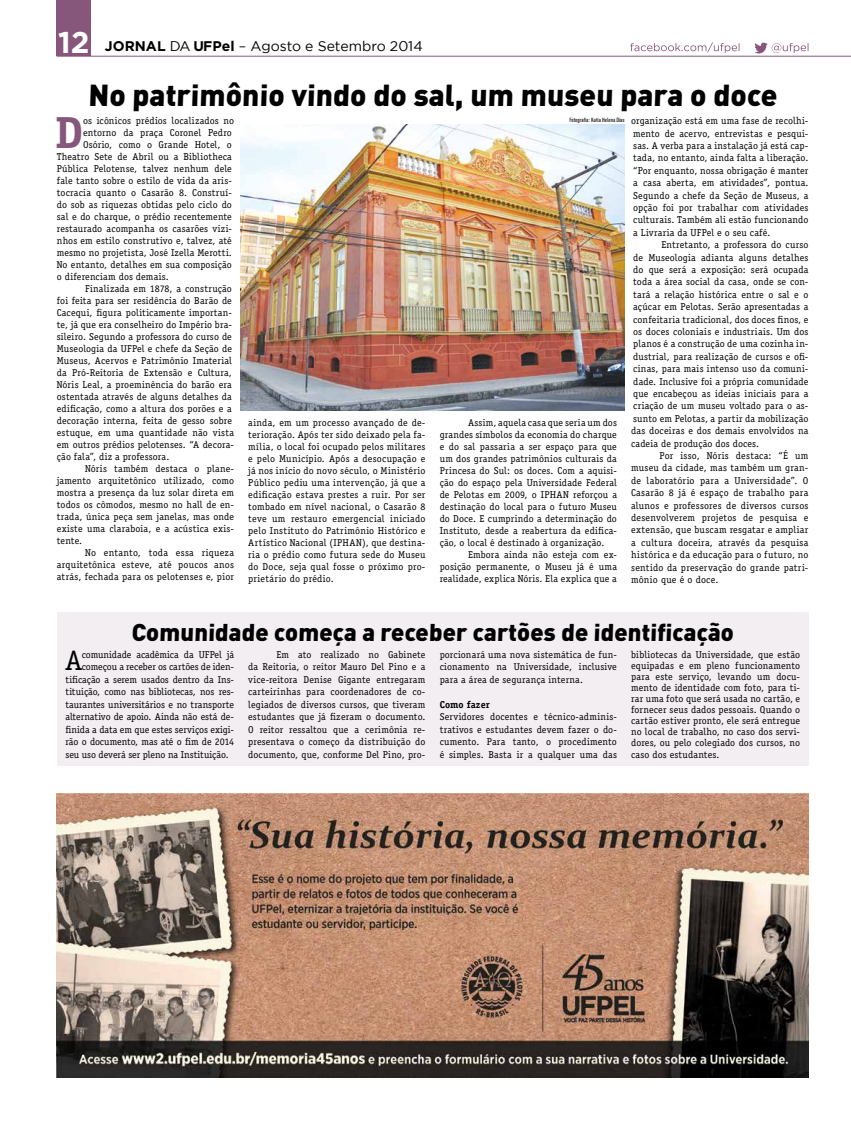
<style>
.page{position:relative;width:851px;height:1134px;background:#fff}
.page>*{position:absolute;margin:0;border:0;box-sizing:border-box;transform-origin:0 0}
.t1{font:700 45px "Officina Serif Std";color:#86577b}
.t2{font:900 30px "DIN";color:#000}
.t3{font:28.2px "Officina Serif Std";color:#000}
.t4{font:900 24px "DIN";color:#000}
.t5{font:14px "Gotham";color:#000}
.t6{font:10px/12.4px "Officina Serif Std";letter-spacing:.01em;color:#000;text-align:justify}
.t7{font:10px "Officina Serif Std";letter-spacing:-.01em;color:#000}
.t8{font:10px "Officina Serif Std";letter-spacing:-.015em;color:#000}
.t9{font:700 10px "Officina Serif Std";letter-spacing:.01em;color:#000}
.s1{font-weight:700;font-size:30px;color:#fff}
.s2{font-weight:700}
</style>
<div class="page">
<div style="left:57px;top:0;width:34px;height:56px;background:#86577b"></div>
<hr style="left:57px;top:56px;width:793px;height:1px;background:#86577b">
<svg style="left:630px;top:42px;width:109px;height:11px"></svg>
<svg style="left:754px;top:43px;width:54px;height:10px"></svg>
<img style="left:57px;top:794px;width:751px;height:284px">
<img style="left:240px;top:124px;width:384px;height:287px">
<div style="left:57px;top:612px;width:751px;height:154px;background:#f3eef2"></div>
<h3 class="t5" style="left:58px;top:37px;width:366px"><span class="s1">12</span> <span class="s2">JORNAL</span> DA <span class="s2">UFPel</span> – Agosto e Setembro 2014</h3>
<h2 class="t2" style="left:88px;top:75px;width:691px">No patrimônio vindo do sal, um museu para o doce</h2>
<h1 class="t1" style="left:55px;top:105px;width:29px">D</h1>
<p class="t6" style="left:83px;top:115px;width:152px">os icônicos prédios localizados no</p>
<p class="t6" style="left:633px;top:115px;width:177px;text-indent:-64px"><sup>Fotografia:</sup> <sup>Katia</sup> <sup>Helena</sup> <sup>Dias</sup> organização está em uma fase de recolhi&shy;mento de acervo, entrevistas e pesqui&shy;sas. A verba para a instalação já está cap&shy;tada, no entanto, ainda falta a liberação. “Por enquanto, nossa obrigação é manter a casa aberta, em atividades”, pontua.<br>Segundo a chefe da Seção de Museus, a opção foi por trabalhar com atividades culturais. Também ali estão funcionando a Livraria da UFPel e o seu café.</p>
<p class="t6" style="left:631px;top:239px;width:179px;text-indent:30px">Entretanto, a professora do curso de Museologia adianta alguns detalhes do que será a exposição: será ocupada toda a área social da casa, onde se con&shy;tará a relação histórica entre o sal e o açúcar em Pelotas. Serão apresentadas a confeitaria tradicional, dos doces finos, e os doces coloniais e industriais. Um dos planos é a construção de uma cozinha in&shy;dustrial, para realização de cursos e ofi&shy;cinas, para mais intenso uso da comuni&shy;dade. Inclusive foi a própria comunidade que encabeçou as ideias iniciais para a criação de um museu voltado para o as&shy;sunto em Pelotas, a partir da mobilização das doceiras e dos demais envolvidos na cadeia de produção dos doces.</p>
<p class="t6" style="left:631px;top:449px;width:179px;text-indent:28px">Por isso, Nóris destaca: “É um museu da cidade, mas também um gran&shy;de laboratório para a Universidade”. O Casarão 8 já é espaço de trabalho para alunos e professores de diversos cursos desenvolverem projetos de pesquisa e extensão, que buscam resgatar e ampliar a cultura doceira, através da pesquisa histórica e da educação para o futuro, no sentido da preservação do grande patri&shy;mônio que é o doce.</p>
<h3 class="t4" style="left:131px;top:616px;width:605px">Comunidade começa a receber cartões de identificação</h3>
<p class="t6" style="left:83px;top:127px;width:150px">entorno da praça Coronel Pedro</p>
<p class="t6" style="left:83px;top:139px;width:150px">Osório, como o Grande Hotel, o</p>
<p class="t6" style="left:57px;top:151px;width:176px">Theatro Sete de Abril ou a Bibliotheca</p>
<p class="t6" style="left:57px;top:163px;width:176px">Pública Pelotense, talvez nenhum dele</p>
<p class="t6" style="left:57px;top:175px;width:176px">fale tanto sobre o estilo de vida da aris-</p>
<p class="t6" style="left:57px;top:187px;width:176px">tocracia quanto o Casarão 8. Construí-</p>
<p class="t6" style="left:57px;top:199px;width:176px">do sob as riquezas obtidas pelo ciclo do</p>
<p class="t6" style="left:57px;top:211px;width:176px">sal e do charque, o prédio recentemente</p>
<p class="t6" style="left:57px;top:223px;width:176px">restaurado acompanha os casarões vizi-</p>
<p class="t6" style="left:57px;top:235px;width:176px">nhos em estilo construtivo e, talvez, até</p>
<p class="t6" style="left:57px;top:247px;width:176px">mesmo no projetista, José Izella Merotti.</p>
<p class="t6" style="left:57px;top:259px;width:176px">No entanto, detalhes em sua composição</p>
<p class="t6" style="left:57px;top:271px;width:113px">o diferenciam dos demais.</p>
<p class="t6" style="left:85px;top:283px;width:148px">Finalizada em 1878, a construção</p>
<p class="t6" style="left:57px;top:295px;width:176px">foi feita para ser residência do Barão de</p>
<p class="t6" style="left:57px;top:307px;width:176px">Cacequi, figura politicamente importan-</p>
<p class="t6" style="left:57px;top:319px;width:176px">te, já que era conselheiro do Império bra-</p>
<p class="t6" style="left:57px;top:331px;width:176px">sileiro. Segundo a professora do curso de</p>
<p class="t6" style="left:57px;top:343px;width:177px">Museologia da UFPel e chefe da Seção de</p>
<p class="t6" style="left:57px;top:355px;width:176px">Museus, Acervos e Patrimônio Imaterial</p>
<p class="t6" style="left:57px;top:367px;width:176px">da Pró-Reitoria de Extensão e Cultura,</p>
<p class="t6" style="left:57px;top:379px;width:176px">Nóris Leal, a proeminência do barão era</p>
<p class="t6" style="left:57px;top:391px;width:176px">ostentada através de alguns detalhes da</p>
<p class="t6" style="left:57px;top:403px;width:176px">edificação, como a altura dos porões e a</p>
<p class="t6" style="left:57px;top:415px;width:176px">decoração interna, feita de gesso sobre</p>
<p class="t6" style="left:57px;top:427px;width:179px">estuque, em uma quantidade não vista</p>
<p class="t6" style="left:57px;top:439px;width:179px">em outros prédios pelotenses. “A decora-</p>
<p class="t6" style="left:57px;top:451px;width:114px">ção fala”, diz a professora.</p>
<p class="t6" style="left:85px;top:463px;width:150px">Nóris também destaca o plane-</p>
<p class="t6" style="left:57px;top:475px;width:179px">jamento arquitetônico utilizado, como</p>
<p class="t6" style="left:57px;top:487px;width:179px">mostra a presença da luz solar direta em</p>
<p class="t6" style="left:57px;top:499px;width:179px">todos os cômodos, mesmo no hall de en-</p>
<p class="t6" style="left:57px;top:511px;width:179px">trada, única peça sem janelas, mas onde</p>
<p class="t6" style="left:57px;top:523px;width:179px">existe uma claraboia, e a acústica exis-</p>
<p class="t6" style="left:57px;top:535px;width:27px">tente.</p>
<p class="t6" style="left:85px;top:547px;width:150px">No entanto, toda essa riqueza</p>
<p class="t6" style="left:57px;top:559px;width:179px">arquitetônica esteve, até poucos anos</p>
<p class="t6" style="left:57px;top:571px;width:179px">atrás, fechada para os pelotenses e, pior</p>
<p class="t6" style="left:248px;top:417px;width:179px;line-height:12px">ainda, em um processo avançado de de&shy;terioração. Após ter sido deixado pela fa&shy;mília, o local foi ocupado pelos militares e pelo Município. Após a desocupação e já nos início do novo século, o Ministério Público pediu uma intervenção, já que a edificação estava prestes a ruir. Por ser tombado em nível nacional, o Casarão 8 teve um restauro emergencial iniciado pelo Instituto do Patrimônio Histórico e Artístico Nacional (IPHAN), que destina&shy;ria o prédio como futura sede do Museu do Doce, seja qual fosse o próximo pro&shy;prietário do prédio.</p>
<p class="t6" style="left:439px;top:417px;width:179px;line-height:12px;text-indent:28px">Assim, aquela casa que seria um dos grandes símbolos da economia do charque e do sal passaria a ser espaço para que um dos grandes patrimônios culturais da Princesa do Sul: os doces. Com a aquisi&shy;ção do espaço pela Universidade Federal de Pelotas em 2009, o IPHAN reforçou a destinação do local para o futuro Museu do Doce. E cumprindo a determinação do Instituto, desde a reabertura da edifica&shy;ção, o local é destinado à organização.</p>
<p class="t6" style="left:439px;top:549px;width:179px;line-height:12px;text-indent:28px">Embora ainda não esteja com ex&shy;posição permanente, o Museu já é uma realidade, explica Nóris. Ela explica que a</p>
<h3 class="t3" style="left:65px;top:644px;width:19px">A</h3>
<p class="t7" style="left:82px;top:648px;width:154px">comunidade acadêmica da UFPel já</p>
<p class="t7" style="left:82px;top:661px;width:154px">começou a receber os cartões de iden-</p>
<p class="t6" style="left:65px;top:673px;width:170px">tificação a serem usados dentro da Ins-</p>
<p class="t7" style="left:65px;top:686px;width:170px">tituição, como nas bibliotecas, nos res-</p>
<p class="t6" style="left:65px;top:698px;width:170px">taurantes universitários e no transporte</p>
<p class="t7" style="left:65px;top:711px;width:170px">alternativo de apoio. Ainda não está de-</p>
<p class="t6" style="left:65px;top:723px;width:170px">finida a data em que estes serviços exigi-</p>
<p class="t8" style="left:65px;top:736px;width:170px">rão o documento, mas até o fim de 2014</p>
<p class="t6" style="left:65px;top:748px;width:165px">seu uso deverá ser pleno na Instituição.</p>
<p class="t6" style="left:248px;top:648px;width:179px;text-indent:28px">Em ato realizado no Gabinete da Reitoria, o reitor Mauro Del Pino e a vice-reitora Denise Gigante entregaram carteirinhas para coordenadores de co&shy;legiados de diversos cursos, que tiveram estudantes que já fizeram o documento.<br>O reitor ressaltou que a cerimônia re&shy;presentava o começo da distribuição do documento, que, conforme Del Pino, pro-</p>
<p class="t6" style="left:439px;top:648px;width:179px">porcionará uma nova sistemática de fun&shy;cionamento na Universidade, inclusive para a área de segurança interna.</p>
<p class="t9" style="left:439px;top:698px;width:52px">Como fazer</p>
<p class="t6" style="left:439px;top:710px;width:179px">Servidores docentes e técnico-adminis&shy;trativos e estudantes devem fazer o do&shy;cumento. Para tanto, o procedimento é simples. Basta ir a qualquer uma das</p>
<p class="t6" style="left:631px;top:649px;width:170px;line-height:11px">bibliotecas da Universidade, que estão equipadas e em pleno funcionamento para este serviço, levando um docu&shy;mento de identidade com foto, para ti&shy;rar uma foto que será usada no cartão, e fornecer seus dados pessoais. Quando o cartão estiver pronto, ele será entregue no local de trabalho, no caso dos servi&shy;dores, ou pelo colegiado dos cursos, no</p>
<p class="t6" style="left:631px;top:748px;width:90px">caso dos estudantes.</p>
</div>
